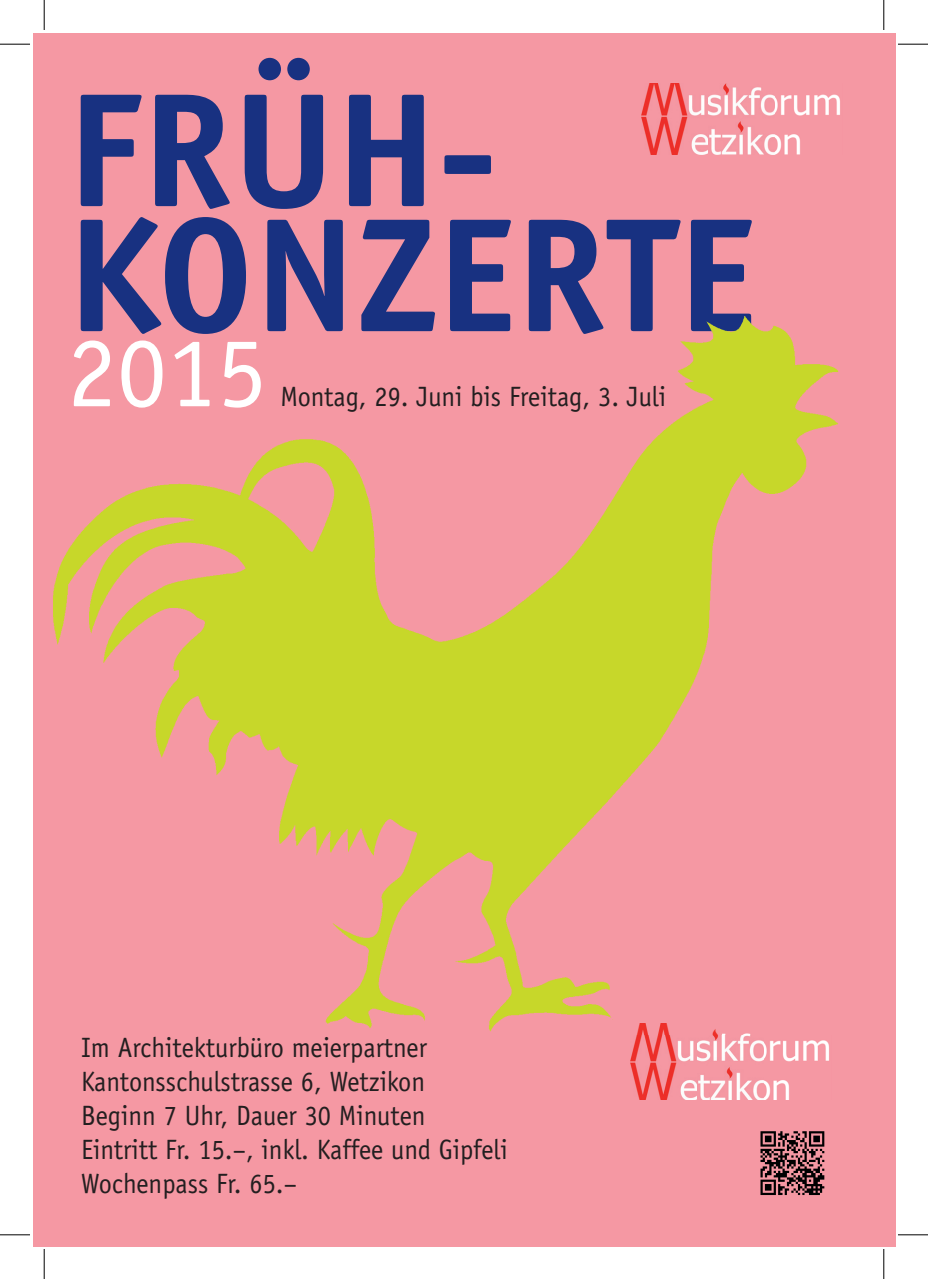
<style>
.page{position:relative;width:928px;height:1279px;background:#fff}
.page>*{position:absolute;margin:0;border:0;box-sizing:border-box;transform-origin:0 0}
.t1{font:700 162.6px/125px "Officina Sans";color:#183181}
.t2{font:100px "Officina Sans";color:#fff}
.t3{font:28px/34px "Officina Sans";color:#231f20;scale:.94 1}
</style>
<div class="page">
<div style="left:33px;top:33px;width:862px;height:1213px;background:#f598a3"></div>
<img style="left:53px;top:316px;width:786px;height:716px">
<img style="left:630px;top:1024px;width:201px;height:76px">
<img style="left:641px;top:84px;width:199px;height:71px">
<svg style="left:760px;top:1131px;width:64px;height:64px"></svg>
<hr style="left:0;top:44px;width:30px;height:1px;background:#000">
<hr style="left:897px;top:44px;width:30px;height:1px;background:#000">
<hr style="left:0;top:1234px;width:30px;height:1px;background:#000">
<hr style="left:897px;top:1234px;width:30px;height:1px;background:#000">
<hr style="left:44px;top:0;width:1px;height:30px;background:#000">
<hr style="left:44px;top:1249px;width:1px;height:30px;background:#000">
<hr style="left:883px;top:0;width:1px;height:30px;background:#000">
<hr style="left:883px;top:1249px;width:1px;height:30px;background:#000">
<h1 class="t1" style="left:67px;top:86px;width:691px">FRÜH-<br>KONZERTE</h1>
<h2 class="t2" style="left:67px;top:314px;width:202px">2015</h2>
<p class="t3" style="left:280px;top:380px;width:411px">Montag, 29. Juni bis Freitag, 3. Juli</p>
<p class="t3" style="left:81px;top:1031px;width:455px">Im Architekturbüro meierpartner<br>Kantonsschulstrasse 6, Wetzikon<br>Beginn 7 Uhr, Dauer 30 Minuten<br>Eintritt Fr. 15.–, inkl. Kaffee und Gipfeli<br>Wochenpass Fr. 65.–</p>
</div>
